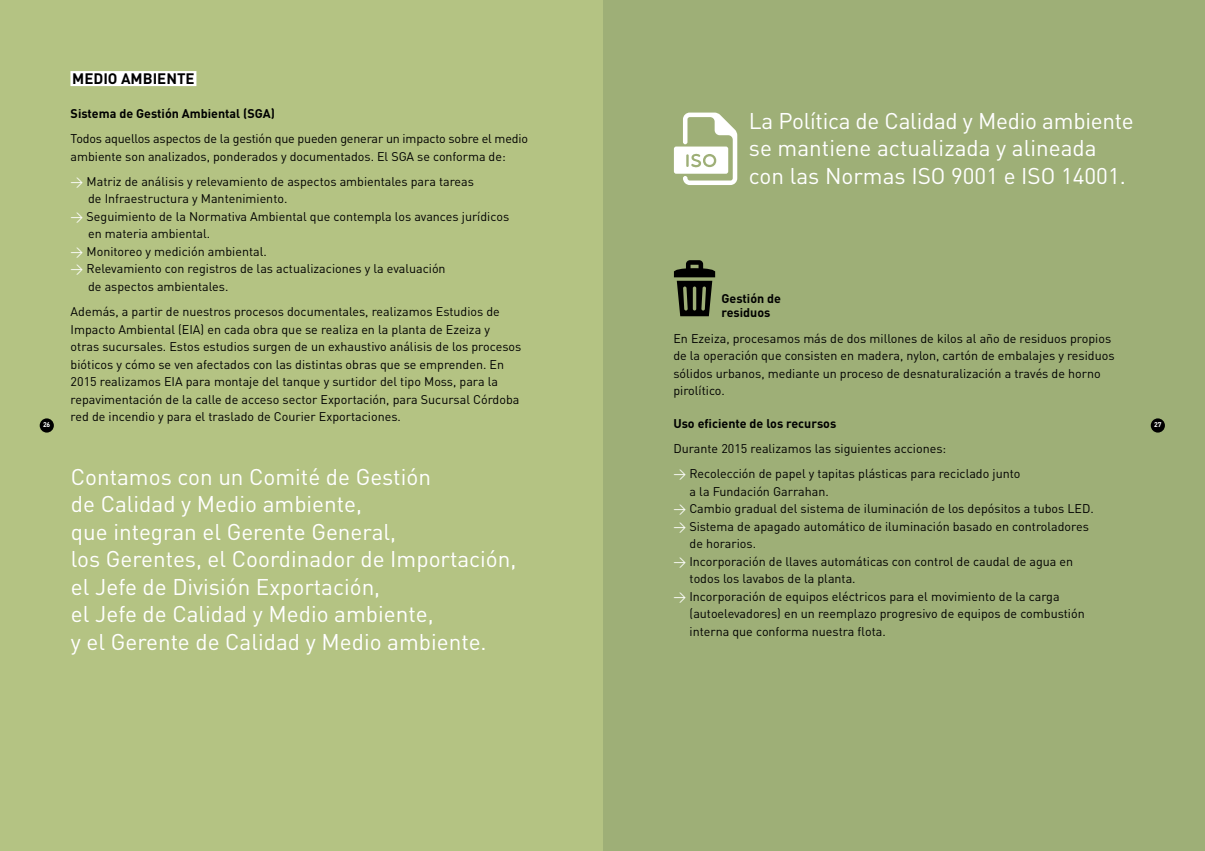
<style>
.page{position:relative;width:1205px;height:851px;background:#fff}
.page>*{position:absolute;margin:0;border:0;box-sizing:border-box;transform-origin:0 0}
.t1{font:22.5px/27.5px "DIN";color:#fff}
.t2{font:700 15px "DIN";color:#000}
.t3{font:12.5px/17.5px "DIN";color:#000}
.t4{font:700 12.5px/13.8px "DIN";color:#000}
.t5{font:700 6.88px "DIN";color:#fff}
.s1{color:#fff}
</style>
<div class="page">
<div style="left:602px;top:0;width:603px;height:850px;background:#9eaf77"></div>
<div style="left:1151px;top:418px;width:14px;height:14px;background:#000;border-radius:50%"></div>
<svg style="left:674px;top:112px;width:63px;height:73px"></svg>
<svg style="left:674px;top:260px;width:41px;height:56px"></svg>
<div style="left:0;top:0;width:602px;height:850px;background:#b4c383"></div>
<div style="left:40px;top:418px;width:14px;height:14px;background:#000;border-radius:50%"></div>
<div style="left:70px;top:71px;width:126px;height:15px;background:#fff"></div>
<p class="t5" style="left:43px;top:420px;width:9px">26</p>
<p class="t2" style="left:72px;top:69px;width:124px">MEDIO AMBIENTE</p>
<p class="t4" style="left:71px;top:106px;width:206px">Sistema de Gestión Ambiental (SGA)</p>
<p class="t3" style="left:71px;top:130px;width:459px">Todos aquellos aspectos de la gestión que pueden generar un impacto sobre el medio ambiente son analizados, ponderados y documentados. El SGA se conforma de:</p>
<p class="t3" style="left:71px;top:172px;width:405px"><span class="s1">&gt;</span> Matriz de análisis y relevamiento de aspectos ambientales para tareas</p>
<p class="t3" style="left:88px;top:190px;width:201px">de Infraestructura y Mantenimiento.</p>
<p class="t3" style="left:71px;top:207px;width:440px"><span class="s1">&gt;</span> Seguimiento de la Normativa Ambiental que contempla los avances jurídicos</p>
<p class="t3" style="left:88px;top:225px;width:124px">en materia ambiental.</p>
<p class="t3" style="left:71px;top:242px;width:198px"><span class="s1">&gt;</span> Monitoreo y medición ambiental.</p>
<p class="t3" style="left:71px;top:260px;width:376px"><span class="s1">&gt;</span> Relevamiento con registros de las actualizaciones y la evaluación</p>
<p class="t3" style="left:88px;top:277px;width:142px">de aspectos ambientales.</p>
<p class="t3" style="left:71px;top:302px;width:452px">Además, a partir de nuestros procesos documentales, realizamos Estudios de Impacto Ambiental (EIA) en cada obra que se realiza en la planta de Ezeiza y otras sucursales. Estos estudios surgen de un exhaustivo análisis de los procesos bióticos y cómo se ven afectados con las distintas obras que se emprenden. En 2015 realizamos EIA para montaje del tanque y surtidor del tipo Moss, para la repavimentación de la calle de acceso sector Exportación, para Sucursal Córdoba red de incendio y para el traslado de Courier Exportaciones.</p>
<p class="t1" style="left:71px;top:462px;width:447px">Contamos con un Comité de Gestión<br>de Calidad y Medio ambiente,<br>que integran el Gerente General,<br>los Gerentes, el Coordinador de Importación, el Jefe de División Exportación,<br>el Jefe de Calidad y Medio ambiente,<br>y el Gerente de Calidad y Medio ambiente.</p>
<h1 class="t1" style="left:749px;top:106px;width:386px">La Política de Calidad y Medio ambiente se mantiene actualizada y alineada con las Normas ISO 9001 e ISO 14001.</h1>
<p class="t4" style="left:721px;top:291px;width:61px">Gestión de residuos</p>
<p class="t3" style="left:673px;top:329px;width:443px">En Ezeiza, procesamos más de dos millones de kilos al año de residuos propios de la operación que consisten en madera, nylon, cartón de embalajes y residuos sólidos urbanos, mediante un proceso de desnaturalización a través de horno pirolítico.</p>
<p class="t4" style="left:673px;top:416px;width:164px">Uso eficiente de los recursos</p>
<p class="t3" style="left:673px;top:435px;width:348px;line-height:25px">Durante 2015 realizamos las siguientes acciones:<br><span class="s1">&gt;</span> Recolección de papel y tapitas plásticas para reciclado junto</p>
<p class="t3" style="left:689px;top:482px;width:141px">a la Fundación Garrahan.</p>
<p class="t3" style="left:673px;top:499px;width:422px"><span class="s1">&gt;</span> Cambio gradual del sistema de iluminación de los depósitos a tubos LED.</p>
<p class="t3" style="left:673px;top:517px;width:417px"><span class="s1">&gt;</span> Sistema de apagado automático de iluminación basado en controladores</p>
<p class="t3" style="left:689px;top:534px;width:68px">de horarios.</p>
<p class="t3" style="left:673px;top:552px;width:401px"><span class="s1">&gt;</span> Incorporación de llaves automáticas con control de caudal de agua en</p>
<p class="t3" style="left:689px;top:569px;width:167px">todos los lavabos de la planta.</p>
<p class="t3" style="left:673px;top:587px;width:388px"><span class="s1">&gt;</span> Incorporación de equipos eléctricos para el movimiento de la carga</p>
<p class="t3" style="left:689px;top:604px;width:397px">(autoelevadores) en un reemplazo progresivo de equipos de combustión</p>
<p class="t3" style="left:689px;top:622px;width:198px">interna que conforma nuestra flota.</p>
<p class="t5" style="left:1154px;top:420px;width:9px">27</p>
</div>
